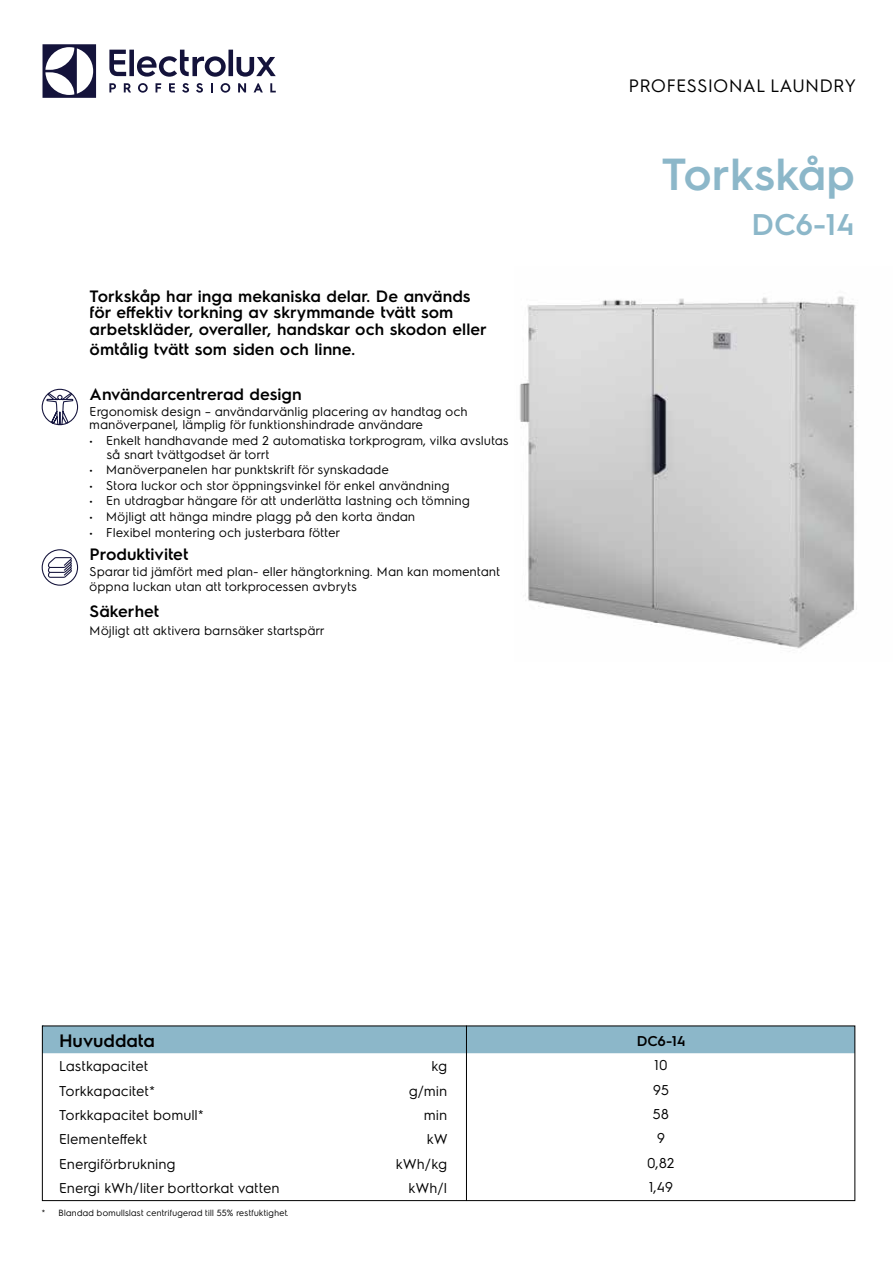
<style>
.page{position:relative;width:893px;height:1263px;background:#fff}
.page>*{position:absolute;margin:0;border:0;box-sizing:border-box;transform-origin:0 0}
.t1{font:600 45px "Electrolux Sans";color:#8cb7c9}
.t2{font:600 30px "Electrolux Sans";color:#8cb7c9}
.t3{font:18px "Electrolux Sans";color:#000}
.t4{font:600 18px "Electrolux Sans";color:#000}
.t5{font:600 16.5px/16.5px "Electrolux Sans";color:#000}
.t6{font:14.25px/24.3px "Electrolux Sans";color:#000;text-align:center}
.t7{font:600 14.25px "Electrolux Sans";color:#000}
.t8{font:12.75px/13.5px "Electrolux Sans";color:#000}
.t9{font:9px "Electrolux Sans";color:#000}
</style>
<div class="page">
<svg style="left:43px;top:44px;width:53px;height:54px"></svg>
<svg style="left:109px;top:50px;width:167px;height:27px"></svg>
<svg style="left:270px;top:83px;width:6px;height:9px"></svg>
<svg style="left:221px;top:83px;width:9px;height:10px"></svg>
<svg style="left:211px;top:83px;width:2px;height:9px"></svg>
<svg style="left:196px;top:83px;width:7px;height:10px"></svg>
<svg style="left:182px;top:83px;width:7px;height:10px"></svg>
<svg style="left:169px;top:83px;width:6px;height:9px"></svg>
<svg style="left:156px;top:83px;width:5px;height:9px"></svg>
<svg style="left:138px;top:83px;width:10px;height:10px"></svg>
<svg style="left:124px;top:83px;width:7px;height:9px"></svg>
<svg style="left:109px;top:83px;width:7px;height:9px"></svg>
<svg style="left:254px;top:83px;width:9px;height:9px"></svg>
<svg style="left:238px;top:83px;width:8px;height:9px"></svg>
<div style="left:44px;top:1027px;width:809px;height:26px;background:#8cb7c9"></div>
<div style="left:42px;top:1025px;width:813px;height:176px;border:1px solid #000"></div>
<hr style="left:466px;top:1025px;width:1px;height:176px;background:#000">
<img style="left:519px;top:296px;width:337px;height:353px">
<svg style="left:46px;top:392px;width:28px;height:34px"></svg>
<div style="left:42px;top:389px;width:36px;height:36px;border:1px solid #14133b;border-radius:50%"></div>
<div style="left:42px;top:549px;width:36px;height:37px;border:1px solid #14133b;border-radius:50%"></div>
<svg style="left:48px;top:557px;width:24px;height:21px"></svg>
<p class="t5" style="left:90px;top:287px;width:399px">Torkskåp har inga mekaniska delar. De används för effektiv torkning av skrymmande tvätt som arbetskläder, overaller, handskar och skodon eller</p>
<p class="t5" style="left:90px;top:339px;width:267px">ömtålig tvätt som siden och linne.</p>
<p class="t5" style="left:90px;top:385px;width:214px">Användarcentrerad design</p>
<p class="t8" style="left:90px;top:404px;width:380px">Ergonomisk design – användarvänlig placering av handtag och manöverpanel, lämplig för funktionshindrade användare</p>
<p class="t8" style="left:107px;top:433px;width:404px;text-indent:-17px">• Enkelt handhavande med 2 automatiska torkprogram, vilka avslutas så snart tvättgodset är torrt</p>
<p class="t8" style="left:90px;top:462px;width:301px">• Manöverpanelen har punktskrift för synskadade</p>
<p class="t8" style="left:90px;top:478px;width:362px">• Stora luckor och stor öppningsvinkel för enkel användning</p>
<p class="t8" style="left:90px;top:493px;width:382px">• En utdragbar hängare för att underlätta lastning och tömning</p>
<p class="t8" style="left:90px;top:509px;width:327px">• Möjligt att hänga mindre plagg på den korta ändan</p>
<p class="t8" style="left:90px;top:525px;width:252px">• Flexibel montering och justerbara fötter</p>
<p class="t5" style="left:90px;top:545px;width:100px">Produktivitet</p>
<p class="t8" style="left:90px;top:563px;width:412px;line-height:15px">Sparar tid jämfört med plan- eller hängtorkning. Man kan momentant öppna luckan utan att torkprocessen avbryts</p>
<p class="t5" style="left:90px;top:602px;width:71px">Säkerhet</p>
<p class="t8" style="left:90px;top:622px;width:237px">Möjligt att aktivera barnsäker startspärr</p>
<h3 class="t3" style="left:629px;top:74px;width:229px">PROFESSIONAL LAUNDRY</h3>
<h1 class="t1" style="left:661px;top:143px;width:195px">Torkskåp</h1>
<h2 class="t2" style="left:751px;top:204px;width:105px">DC6-14</h2>
<h3 class="t4" style="left:59px;top:1028px;width:98px">Huvuddata</h3>
<p class="t6" style="left:59px;top:1053px;width:91px">Lastkapacitet</p>
<p class="t6" style="left:432px;top:1053px;width:17px">kg</p>
<p class="t6" style="left:59px;top:1077px;width:98px">Torkkapacitet*</p>
<p class="t6" style="left:409px;top:1077px;width:40px">g/min</p>
<p class="t6" style="left:59px;top:1102px;width:147px">Torkkapacitet bomull*</p>
<p class="t6" style="left:424px;top:1102px;width:25px">min</p>
<p class="t6" style="left:59px;top:1126px;width:90px">Elementeffekt</p>
<p class="t6" style="left:427px;top:1126px;width:22px">kW</p>
<p class="t6" style="left:59px;top:1150px;width:119px">Energiförbrukning</p>
<p class="t6" style="left:396px;top:1150px;width:53px">kWh/kg</p>
<p class="t6" style="left:59px;top:1175px;width:222px">Energi kWh/liter borttorkat vatten</p>
<p class="t6" style="left:409px;top:1175px;width:40px">kWh/l</p>
<p class="t9" style="left:42px;top:1206px;width:248px">* Blandad bomullslast centrifugerad till 55% restfuktighet.</p>
<p class="t7" style="left:637px;top:1031px;width:51px">DC6-14</p>
<p class="t6" style="left:647px;top:1052px;width:29px">10<br>95<br>58<br>9<br>0,82<br>1,49</p>
</div>
